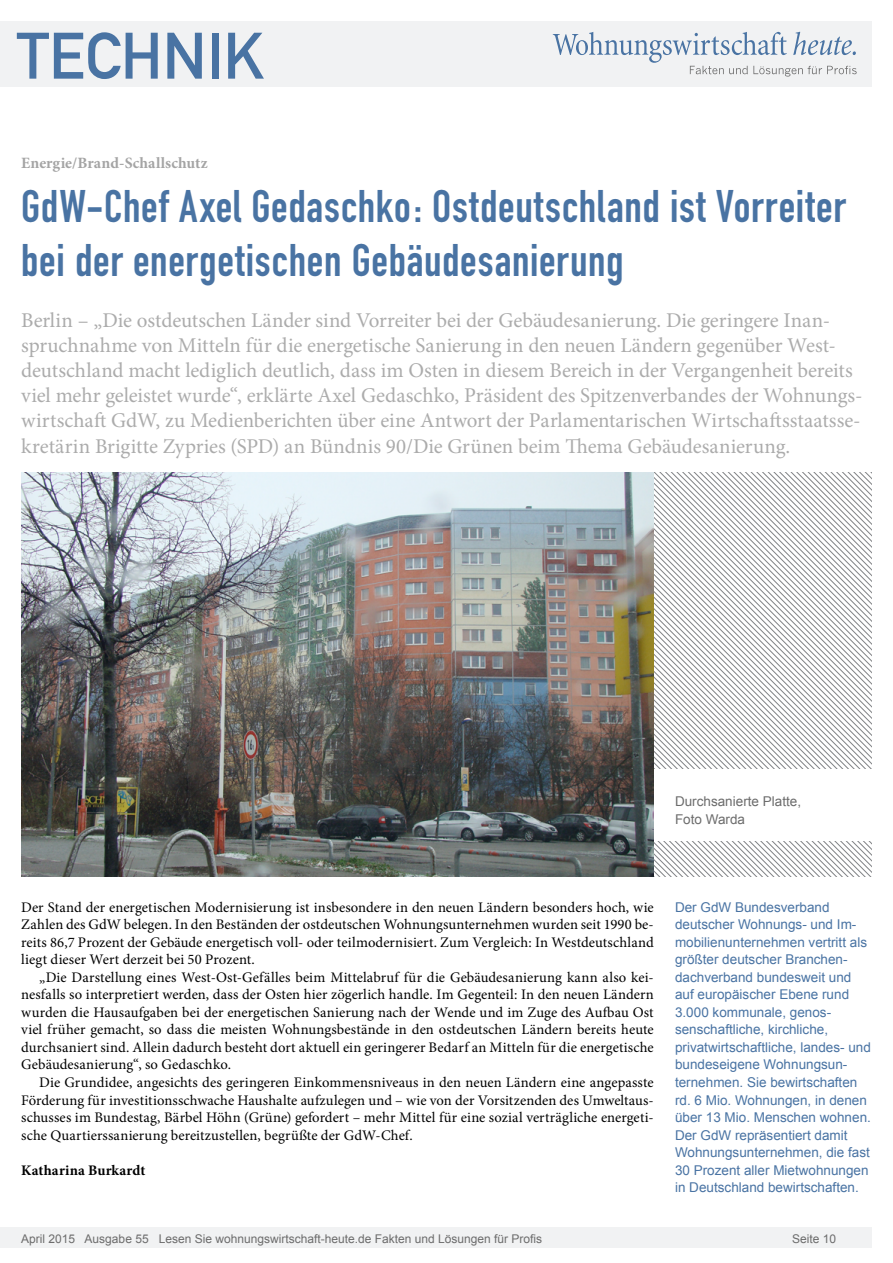
<style>
.page{position:relative;width:893px;height:1263px;background:#fff}
.page>*{position:absolute;margin:0;border:0;box-sizing:border-box;transform-origin:0 0}
.t1{font:64.5px "DIN Mittelschrift";color:#4973a3}
.Überschrift_Groß{font:45px/54px "DIN Engschrift";letter-spacing:.015em;color:#4973a3}
.Anlesetext{font:21px/25.2px "Minion Pro";letter-spacing:-.005em;color:#acacac}
.Kategorie{font:700 15.75px "Minion Pro";letter-spacing:.005em;color:#a4a4a4}
.Fliesstext{font:14.7px/17.5px "Minion Pro";letter-spacing:.005em;color:#000;text-align:justify}
.Fließtext_erste_Zeil{font:14.7px/17.5px "Minion Pro";letter-spacing:.005em;color:#000;text-align:justify}
.AUTOR{font:700 14.7px "Minion Pro";letter-spacing:.015em;color:#000}
.Info{font:13.5px/17.5px "Arial";color:#4973a3}
.Bildunterschrift{font:13.5px "Arial";color:#6c6c6c}
.t2{font:12px "Arial";color:#6c6c6c}
</style>
<div class="page">
<div style="left:0;top:1227px;width:872px;height:20px;background:#f1f2f3"></div>
<div style="left:0;top:21px;width:872px;height:66px;background:#f1f2f3"></div>
<svg style="left:553px;top:32px;width:304px;height:45px"></svg>
<svg style="left:654px;top:472px;width:218px;height:95px"></svg>
<svg style="left:654px;top:567px;width:218px;height:309px"></svg>
<div style="left:654px;top:770px;width:237px;height:71px;background:#fff"></div>
<img style="left:21px;top:472px;width:632px;height:404px">
<h1 class="t1" style="left:17px;top:18px;width:249px">TECHNIK</h1>
<p class="Kategorie" style="left:21px;top:152px;width:188px">Energie/Brand-Schallschutz</p>
<p class="Überschrift_Groß" style="left:21px;top:180px;width:826px">GdW-Chef Axel Gedaschko: Ostdeutschland ist Vorreiter bei der energetischen Gebäudesanierung</p>
<p class="Anlesetext" style="left:21px;top:307px;width:843px">Berlin – „Die ostdeutschen Länder sind Vorreiter bei der Gebäudesanierung. Die geringere Inan&shy;spruchnahme von Mitteln für die energetische Sanierung in den neuen Ländern gegenüber West&shy;deutschland macht lediglich deutlich, dass im Osten in diesem Bereich in der Vergangenheit bereits viel mehr geleistet wurde“, erklärte Axel Gedaschko, Präsident des Spitzenverbandes der Wohnungs&shy;wirtschaft GdW, zu Medienberichten über eine Antwort der Parlamentarischen Wirtschaftsstaatsse&shy;kretärin Brigitte Zypries (SPD) an Bündnis 90/Die Grünen beim Thema Gebäudesanierung.</p>
<p class="Bildunterschrift" style="left:675px;top:793px;width:128px">Durchsanierte Platte,</p>
<p class="Bildunterschrift" style="left:675px;top:810px;width:72px">Foto Warda</p>
<p class="Fließtext_erste_Zeil" style="left:21px;top:898px;width:634px">Der Stand der energetischen Modernisierung ist insbesondere in den neuen Ländern besonders hoch, wie Zahlen des GdW belegen. In den Beständen der ostdeutschen Wohnungsunternehmen wurden seit 1990 be&shy;reits 86,7 Prozent der Gebäude energetisch voll- oder teilmodernisiert. Zum Vergleich: In Westdeutschland liegt dieser Wert derzeit bei 50 Prozent.</p>
<p class="Fliesstext" style="left:21px;top:968px;width:634px;text-indent:18px">„Die Darstellung eines West-Ost-Gefälles beim Mittelabruf für die Gebäudesanierung kann also kei&shy;nesfalls so interpretiert werden, dass der Osten hier zögerlich handle. Im Gegenteil: In den neuen Ländern wurden die Hausaufgaben bei der energetischen Sanierung nach der Wende und im Zuge des Aufbau Ost viel früher gemacht, so dass die meisten Wohnungsbestände in den ostdeutschen Ländern bereits heute durchsaniert sind. Allein dadurch besteht dort aktuell ein geringerer Bedarf an Mitteln für die energetische Gebäudesanierung“, so Gedaschko.</p>
<p class="Fliesstext" style="left:21px;top:1074px;width:634px;text-indent:18px">Die Grundidee, angesichts des geringeren Einkommensniveaus in den neuen Ländern eine angepasste Förderung für investitionsschwache Haushalte aufzulegen und – wie von der Vorsitzenden des Umweltaus&shy;schusses im Bundestag, Bärbel Höhn (Grüne) gefordert – mehr Mittel für eine sozial verträgliche energeti&shy;sche Quartierssanierung bereitzustellen, begrüßte der GdW-Chef.</p>
<p class="AUTOR" style="left:21px;top:1160px;width:126px">Katharina Burkardt</p>
<p class="Info" style="left:675px;top:898px;width:197px">Der GdW Bundesverband deutscher Wohnungs- und Im&shy;mobilienunternehmen vertritt als größter deutscher Branchen&shy;dachverband bundesweit und auf europäischer Ebene rund<br>3.000 kommunale, genos&shy;senschaftliche, kirchliche, privatwirtschaftliche, landes- und bundeseigene Wohnungsun&shy;ternehmen. Sie bewirtschaften rd. 6 Mio. Wohnungen, in denen über 13 Mio. Menschen wohnen.<br>Der GdW repräsentiert damit<br>Wohnungsunternehmen, die fast<br>30 Prozent aller Mietwohnungen in Deutschland bewirtschaften.</p>
<p class="t2" style="left:21px;top:1230px;width:522px">April 2015 Ausgabe 55 Lesen Sie wohnungswirtschaft-heute.de Fakten und Lösungen für Profis</p>
<p class="t2" style="left:792px;top:1231px;width:46px">Seite 10</p>
</div>
